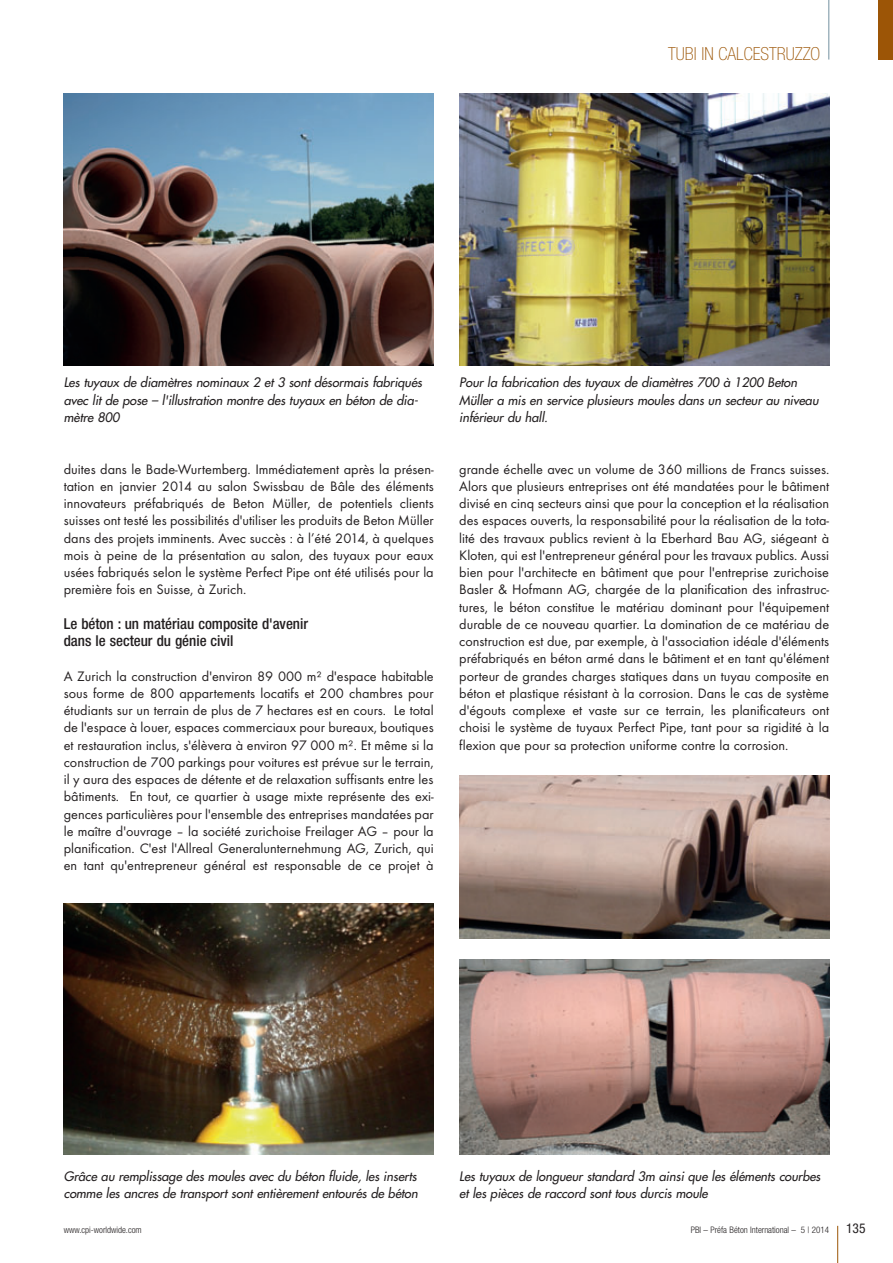
<style>
.page{position:relative;width:893px;height:1263px;background:#fff}
.page>*{position:absolute;margin:0;border:0;box-sizing:border-box;transform-origin:0 0}
.t1{font:100 condensed 18px "Helvetica Neue";color:#9c5506}
.t2{font:500 condensed 15px/17.2px "Helvetica Neue";color:#231f20}
.t3{font:14.25px/17.2px "Futura T";color:#231f20;text-align:justify}
.t4{font:condensed 13.5px "Helvetica Neue";color:#231f20}
.t5{font:italic 12.75px/17.2px "Futura";letter-spacing:-.005em;color:#231f20}
.t6{font:300 condensed 9px "Helvetica Neue";color:#231f20}
</style>
<div class="page">
<hr style="left:837px;top:1226px;width:1px;height:37px;background:#9c5506">
<hr style="left:828px;top:0;width:1px;height:60px;background:#73909f">
<div style="left:878px;top:0;width:15px;height:60px;background:#9c5506"></div>
<img style="left:64px;top:94px;width:370px;height:272px">
<img style="left:459px;top:94px;width:370px;height:272px">
<img style="left:64px;top:903px;width:370px;height:252px">
<img style="left:459px;top:959px;width:370px;height:196px">
<img style="left:459px;top:776px;width:370px;height:163px">
<p class="t1" style="left:668px;top:43px;width:154px">TUBI IN CALCESTRUZZO</p>
<p class="t5" style="left:64px;top:374px;width:362px">Les tuyaux de diamètres nominaux 2 et 3 sont désormais fabriqués avec lit de pose – l'illustration montre des tuyaux en béton de dia&shy;mètre 800</p>
<p class="t5" style="left:459px;top:374px;width:363px">Pour la fabrication des tuyaux de diamètres 700 à 1200 Beton<br>Müller a mis en service plusieurs moules dans un secteur au niveau inférieur du hall.</p>
<p class="t3" style="left:64px;top:460px;width:372px">duites dans le Bade-Wurtemberg. Immédiatement après la présen&shy;tation en janvier 2014 au salon Swissbau de Bâle des éléments innovateurs préfabriqués de Beton Müller, de potentiels clients suisses ont testé les possibilités d'utiliser les produits de Beton Müller dans des projets imminents. Avec succès : à l’été 2014, à quelques mois à peine de la présentation au salon, des tuyaux pour eaux usées fabriqués selon le système Perfect Pipe ont été utilisés pour la première fois en Suisse, à Zurich.</p>
<p class="t2" style="left:64px;top:615px;width:246px">Le béton : un matériau composite d'avenir dans le secteur du génie civil</p>
<p class="t3" style="left:64px;top:667px;width:371px">A Zurich la construction d'environ 89 000 m² d'espace habitable sous forme de 800 appartements locatifs et 200 chambres pour étudiants sur un terrain de plus de 7 hectares est en cours. Le total de l'espace à louer, espaces commerciaux pour bureaux, boutiques et restauration inclus, s'élèvera à environ 97 000 m². Et même si la construction de 700 parkings pour voitures est prévue sur le terrain, il y aura des espaces de détente et de relaxation suffisants entre les bâtiments. En tout, ce quartier à usage mixte représente des exi&shy;gences particulières pour l'ensemble des entreprises mandatées par le maître d'ouvrage – la société zurichoise Freilager AG – pour la planification. C'est l'Allreal Generalunternehmung AG, Zurich, qui en tant qu'entrepreneur général est responsable de ce projet à</p>
<p class="t3" style="left:459px;top:460px;width:372px">grande échelle avec un volume de 360 millions de Francs suisses.<br>Alors que plusieurs entreprises ont été mandatées pour le bâtiment divisé en cinq secteurs ainsi que pour la conception et la réalisation des espaces ouverts, la responsabilité pour la réalisation de la tota&shy;lité des travaux publics revient à la Eberhard Bau AG, siégeant à Kloten, qui est l'entrepreneur général pour les travaux publics. Aussi bien pour l'architecte en bâtiment que pour l'entreprise zurichoise Basler &amp; Hofmann AG, chargée de la planification des infrastruc&shy;tures, le béton constitue le matériau dominant pour l'équipement durable de ce nouveau quartier. La domination de ce matériau de construction est due, par exemple, à l'association idéale d'éléments préfabriqués en béton armé dans le bâtiment et en tant qu'élément porteur de grandes charges statiques dans un tuyau composite en béton et plastique résistant à la corrosion. Dans le cas de système d'égouts complexe et vaste sur ce terrain, les planificateurs ont choisi le système de tuyaux Perfect Pipe, tant pour sa rigidité à la flexion que pour sa protection uniforme contre la corrosion.</p>
<p class="t5" style="left:64px;top:1167px;width:358px">Grâce au remplissage des moules avec du béton fluide, les inserts comme les ancres de transport sont entièrement entourés de béton</p>
<p class="t5" style="left:459px;top:1167px;width:365px">Les tuyaux de longueur standard 3m ainsi que les éléments courbes et les pièces de raccord sont tous durcis moule</p>
<p class="t6" style="left:64px;top:1224px;width:79px">www.cpi-worldwide.com</p>
<p class="t6" style="left:691px;top:1224px;width:140px">PBI – Préfa Béton International – 5 | 2014</p>
<p class="t4" style="left:846px;top:1220px;width:21px">135</p>
</div>
